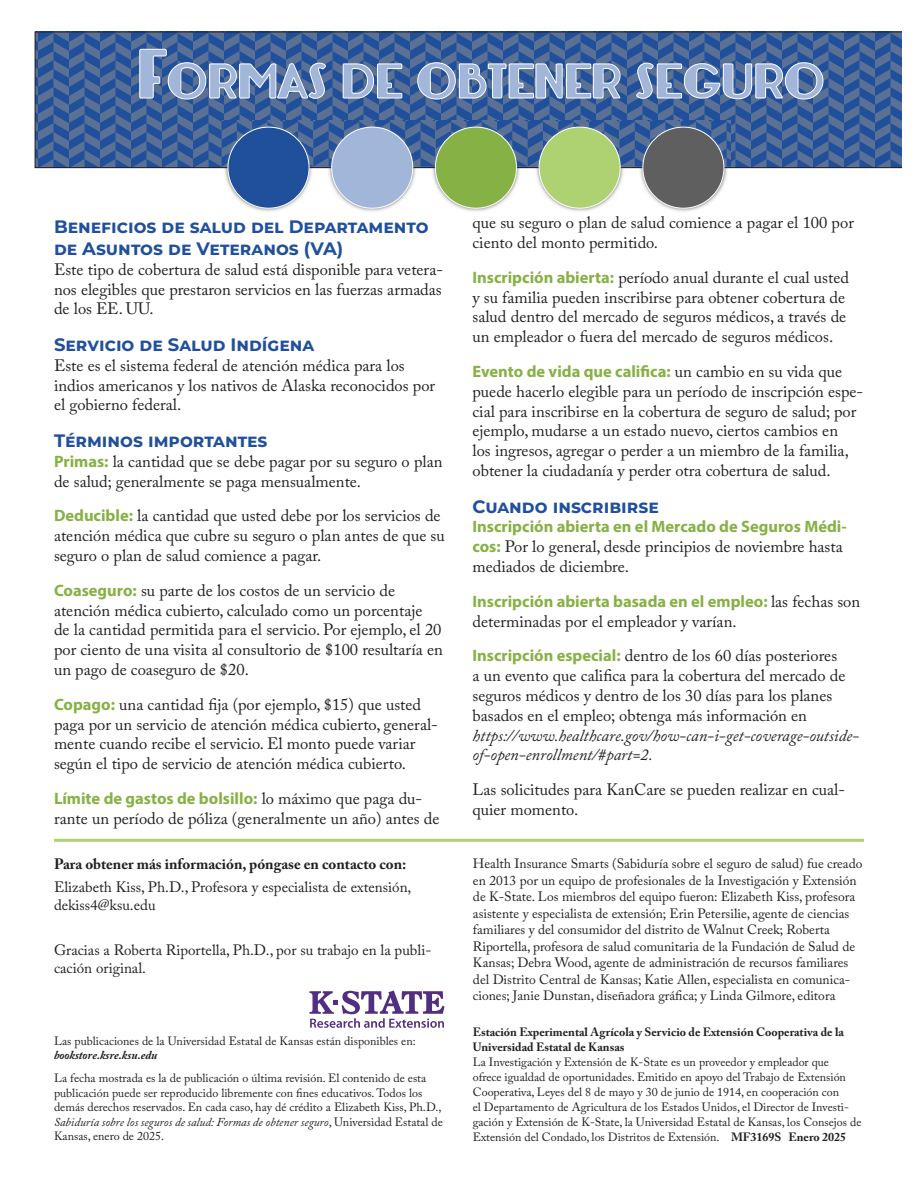
<style>
.page{position:relative;width:918px;height:1188px;background:#fff}
.page>*{position:absolute;margin:0;border:0;box-sizing:border-box;transform-origin:0 0}
.t1{font:38.85px "Lemondrop";color:#a1b6d9}
.t2{font:700 18px/21.6px "Montserrat";color:#20509b}
.Body{font:16.5px/19.8px "Adobe Caslon Pro";color:#231f20}
.Body-2{font:15px/18px "Adobe Caslon Pro";color:#231f20}
.Body-3{font:700 15px "Adobe Caslon Pro";color:#231f20}
.Disclaimer{font:13.5px/16.5px "Adobe Caslon Pro";color:#231f20}
.Disclaimer-2{font:12px/14.4px "Adobe Caslon Pro";color:#231f20}
.KSRE{font:12px/15px "Adobe Caslon Pro";color:#231f20}
.KSRE-2{font:700 12px/14.4px "Adobe Caslon Pro";color:#231f20}
.s1{font-size:55.5px}
.s2{font-family:"Myriad Pro";font-weight:700;color:#86b144}
.s3{font-weight:700;font-style:italic}
.s4{font-style:italic}
.s5{font-weight:700}
</style>
<div class="page">
<svg style="left:35px;top:32px;width:867px;height:136px;background:#3c5f96"></svg>
<img style="left:221px;top:121px;width:510px;height:91px">
<div style="left:539px;top:127px;width:81px;height:81px;background:#aed272;border-radius:50%"></div>
<div style="left:539px;top:127px;width:81px;height:81px;border:1px solid #fff;border-radius:50%"></div>
<div style="left:435px;top:127px;width:82px;height:81px;background:#86b144;border-radius:50%"></div>
<div style="left:435px;top:127px;width:82px;height:81px;border:1px solid #fff;border-radius:50%"></div>
<div style="left:332px;top:127px;width:81px;height:81px;background:#a1b6d9;border-radius:50%"></div>
<div style="left:331px;top:127px;width:82px;height:81px;border:1px solid #fff;border-radius:50%"></div>
<div style="left:228px;top:127px;width:81px;height:81px;background:#20509b;border-radius:50%"></div>
<div style="left:228px;top:127px;width:81px;height:81px;border:1px solid #fff;border-radius:50%"></div>
<div style="left:643px;top:127px;width:81px;height:81px;background:#5f5f5f;border-radius:50%"></div>
<div style="left:643px;top:127px;width:81px;height:81px;border:1px solid #fff;border-radius:50%"></div>
<svg style="left:139px;top:49px;width:187px;height:50px;background:#5170a2"></svg>
<svg style="left:343px;top:63px;width:59px;height:35px;background:#5977a6"></svg>
<svg style="left:417px;top:62px;width:204px;height:37px;background:#5977a7"></svg>
<svg style="left:636px;top:62px;width:187px;height:37px;background:#5776a6"></svg>
<svg style="left:309px;top:991px;width:135px;height:37px"></svg>
<hr style="left:54px;top:839px;width:810px;height:3px;background:#aed272">
<p class="t1" style="left:137px;top:54px;width:689px"><span class="s1">F</span>ORMAS DE OBTENER SEGURO</p>
<p class="t2" style="left:54px;top:215px;width:376px">Beneficios de salud del Departamento de Asuntos de Veteranos (VA)</p>
<p class="Body" style="left:54px;top:259px;width:391px;text-align:justify">Este tipo de cobertura de salud está disponible para vetera&shy;nos elegibles que prestaron servicios en las fuerzas armadas de los EE. UU.</p>
<p class="t2" style="left:54px;top:333px;width:262px">Servicio de Salud Indígena</p>
<p class="Body" style="left:54px;top:355px;width:383px">Este es el sistema federal de atención médica para los indios americanos y los nativos de Alaska reconocidos por el gobierno federal.</p>
<p class="t2" style="left:54px;top:429px;width:215px">Términos importantes</p>
<p class="Body" style="left:54px;top:451px;width:390px"><span class="s2">Primas:</span> la cantidad que se debe pagar por su seguro o plan de salud; generalmente se paga mensualmente.</p>
<p class="Body" style="left:54px;top:506px;width:392px"><span class="s2">Deducible:</span> la cantidad que usted debe por los servicios de atención médica que cubre su seguro o plan antes de que su seguro o plan de salud comience a pagar.</p>
<p class="Body" style="left:54px;top:580px;width:390px"><span class="s2">Coaseguro:</span> su parte de los costos de un servicio de atención médica cubierto, calculado como un porcentaje<br>de la cantidad permitida para el servicio. Por ejemplo, el 20 por ciento de una visita al consultorio de $100 resultaría en un pago de coaseguro de $20.</p>
<p class="Body" style="left:54px;top:694px;width:385px"><span class="s2">Copago:</span> una cantidad fija (por ejemplo, $15) que usted paga por un servicio de atención médica cubierto, general&shy;mente cuando recibe el servicio. El monto puede variar según el tipo de servicio de atención médica cubierto.</p>
<p class="Body" style="left:54px;top:788px;width:387px"><span class="s2">Límite de gastos de bolsillo:</span> lo máximo que paga du&shy;rante un período de póliza (generalmente un año) antes de</p>
<p class="Body-3" style="left:54px;top:855px;width:354px">Para obtener más información, póngase en contacto con:</p>
<p class="Body-2" style="left:54px;top:878px;width:359px">Elizabeth Kiss, Ph.D., Profesora y especialista de extensión, dekiss4@ksu.edu</p>
<p class="Body-2" style="left:54px;top:941px;width:379px">Gracias a Roberta Riportella, Ph.D., por su trabajo en la publi&shy;cación original.</p>
<p class="Disclaimer-2" style="left:54px;top:1033px;width:363px">Las publicaciones de la Universidad Estatal de Kansas están disponibles en: <span class="s3">bookstore.ksre.ksu.edu</span></p>
<p class="Disclaimer-2" style="left:54px;top:1071px;width:390px">La fecha mostrada es la de publicación o última revisión. El contenido de esta publicación puede ser reproducido libremente con fines educativos. Todos los demás derechos reservados. En cada caso, hay dé crédito a Elizabeth Kiss, Ph.D., <span class="s4">Sabiduría sobre los seguros de salud: Formas de obtener seguro</span>, Universidad Estatal de Kansas, enero de 2025.</p>
<p class="Body" style="left:472px;top:213px;width:383px">que su seguro o plan de salud comience a pagar el 100 por ciento del monto permitido.</p>
<p class="Body" style="left:472px;top:267px;width:378px"><span class="s2">Inscripción abierta:</span> período anual durante el cual usted y su familia pueden inscribirse para obtener cobertura de salud dentro del mercado de seguros médicos, a través de un empleador o fuera del mercado de seguros médicos.</p>
<p class="Body" style="left:472px;top:361px;width:392px"><span class="s2">Evento de vida que califica:</span> un cambio en su vida que puede hacerlo elegible para un período de inscripción espe&shy;cial para inscribirse en la cobertura de seguro de salud; por ejemplo, mudarse a un estado nuevo, ciertos cambios en<br>los ingresos, agregar o perder a un miembro de la familia, obtener la ciudadanía y perder otra cobertura de salud.</p>
<p class="t2" style="left:472px;top:494px;width:188px">Cuando inscribirse</p>
<p class="Body" style="left:472px;top:517px;width:376px"><span class="s2">Inscripción abierta en el Mercado de Seguros Médi&shy;cos:</span> Por lo general, desde principios de noviembre hasta mediados de diciembre.</p>
<p class="Body" style="left:472px;top:591px;width:389px"><span class="s2">Inscripción abierta basada en el empleo:</span> las fechas son determinadas por el empleador y varían.</p>
<p class="Body" style="left:472px;top:646px;width:388px"><span class="s2">Inscripción especial:</span> dentro de los 60 días posteriores<br>a un evento que califica para la cobertura del mercado de seguros médicos y dentro de los 30 días para los planes basados en el empleo; obtenga más información en <span class="s4">https://www.healthcare.gov/how-can-i-get-coverage-outside&shy;of-open-enrollment/#part=2.</span></p>
<p class="Body" style="left:472px;top:780px;width:374px">Las solicitudes para KanCare se pueden realizar en cual&shy;quier momento.</p>
<p class="Disclaimer" style="left:473px;top:855px;width:391px">Health Insurance Smarts (Sabiduría sobre el seguro de salud) fue creado en 2013 por un equipo de profesionales de la Investigación y Extensión de K-State. Los miembros del equipo fueron: Elizabeth Kiss, profesora asistente y especialista de extensión; Erin Petersilie, agente de ciencias familiares y del consumidor del distrito de Walnut Creek; Roberta Riportella, profesora de salud comunitaria de la Fundación de Salud de Kansas; Debra Wood, agente de administración de recursos familiares del Distrito Central de Kansas; Katie Allen, especialista en comunica&shy;ciones; Janie Dunstan, diseñadora gráfica; y Linda Gilmore, editora</p>
<p class="KSRE-2" style="left:473px;top:1025px;width:373px">Estación Experimental Agrícola y Servicio de Extensión Cooperativa de la<br>Universidad Estatal de Kansas</p>
<p class="KSRE" style="left:473px;top:1054px;width:390px">La Investigación y Extensión de K-State es un proveedor y empleador que<br>ofrece igualdad de oportunidades. Emitido en apoyo del Trabajo de Extensión Cooperativa, Leyes del 8 de mayo y 30 de junio de 1914, en cooperación con<br>el Departamento de Agricultura de los Estados Unidos, el Director de Investi&shy;gación y Extensión de K-State, la Universidad Estatal de Kansas, los Consejos de Extensión del Condado, los Distritos de Extensión. <span class="s5">MF3169S Enero 2025</span></p>
</div>
